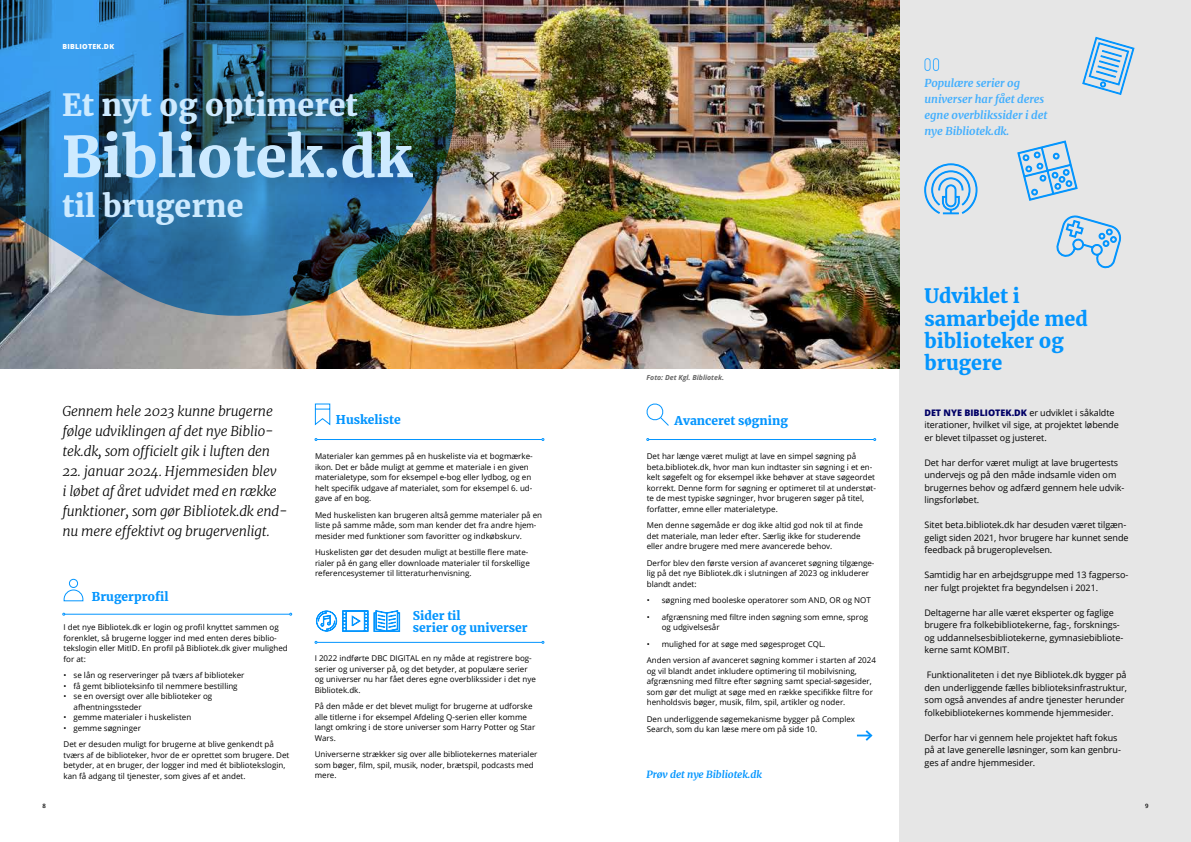
<style>
.page{position:relative;width:1191px;height:842px;background:#fff}
.page>*{position:absolute;margin:0;border:0;box-sizing:border-box;transform-origin:0 0}
.t1{font:900 56.1px "Merriweather";color:#cdeaff}
.t2{font:900 30.2px "Merriweather";color:#cdeaff}
.t3{font:900 19.6px/22.3px "Merriweather";color:#0495fe}
.t4{font:italic 300 13.5px/20px "Merriweather";letter-spacing:-.015em;color:#000;text-align:justify}
.t5{font:900 12px/12.5px "Merriweather";color:#0495fe}
.t6{font:italic 700 11px/16px "Merriweather";letter-spacing:-.005em;color:#43affe}
.t7{font:italic 700 10px "Merriweather";letter-spacing:-.005em;color:#0495fe}
.t8{font:9px/12.5px "Open Sans";letter-spacing:-.005em;color:#000}
.t9{font:8px/10.5px "Open Sans";color:#000}
.t10{font:italic 700 7px "Open Sans";color:#666}
.t11{font:800 7px "Open Sans";letter-spacing:.04em;color:#fff}
.t12{font:600 6px "Open Sans";color:#000}
.s1{font-weight:800;color:#010066}
</style>
<div class="page">
<div style="left:899px;top:0;width:292px;height:842px;background:#e6e6e6"></div>
<img style="left:0;top:0;width:899px;height:369px">
<img style="left:0;top:0;width:486px;height:346px">
<svg style="left:314px;top:403px;width:17px;height:23px"></svg>
<svg style="left:63px;top:578px;width:21px;height:24px"></svg>
<svg style="left:646px;top:403px;width:23px;height:23px"></svg>
<svg style="left:316px;top:610px;width:84px;height:22px"></svg>
<svg style="left:857px;top:730px;width:16px;height:11px"></svg>
<svg style="left:1082px;top:37px;width:52px;height:58px"></svg>
<svg style="left:924px;top:163px;width:53px;height:51px"></svg>
<svg style="left:1056px;top:215px;width:66px;height:54px"></svg>
<svg style="left:1017px;top:140px;width:60px;height:61px"></svg>
<svg style="left:924px;top:58px;width:15px;height:13px"></svg>
<hr style="left:317px;top:439px;width:225px;height:1px;background:#0495fe">
<hr style="left:317px;top:642px;width:225px;height:1px;background:#0495fe">
<hr style="left:649px;top:439px;width:224px;height:1px;background:#0495fe">
<hr style="left:65px;top:614px;width:225px;height:1px;background:#0495fe">
<p class="t11" style="left:62px;top:43px;width:53px">BIBLIOTEK.DK</p>
<h2 class="t2" style="left:62px;top:88px;width:297px">Et nyt og optimeret</h2>
<h1 class="t1" style="left:62px;top:125px;width:352px">Bibliotek.dk</h1>
<h2 class="t2" style="left:62px;top:189px;width:183px">til brugerne</h2>
<h3 class="t4" style="left:62px;top:402px;width:213px">Gennem hele 2023 kunne brugerne følge udviklingen af det nye Biblio&shy;tek.dk, som officielt gik i luften den</h3>
<h3 class="t4" style="left:62px;top:462px;width:227px;text-align:left">22. januar 2024. Hjemmesiden blev<br>i løbet af året udvidet med en række funktioner, som gør Bibliotek.dk end&shy;nu mere effektivt og brugervenligt.</h3>
<h3 class="t5" style="left:92px;top:590px;width:78px">Brugerprofil</h3>
<p class="t9" style="left:64px;top:622px;width:226px">I det nye Bibliotek.dk er login og profil knyttet sammen og forenklet, så brugerne logger ind med enten deres biblio&shy;tekslogin eller MitID. En profil på Bibliotek.dk giver mulighed for at:</p>
<p class="t9" style="left:64px;top:671px;width:182px">• se lån og reserveringer på tværs af biblioteker</p>
<p class="t9" style="left:64px;top:681px;width:176px">• få gemt biblioteksinfo til nemmere bestilling</p>
<p class="t9" style="left:74px;top:692px;width:140px;text-indent:-10px">• se en oversigt over alle biblioteker og afhentningssteder</p>
<p class="t9" style="left:64px;top:713px;width:129px">• gemme materialer i huskelisten</p>
<p class="t9" style="left:64px;top:720px;width:212px;line-height:16.5px">• gemme søgninger<br>Det er desuden muligt for brugerne at blive genkendt på</p>
<p class="t9" style="left:64px;top:750px;width:227px">tværs af de biblioteker, hvor de er oprettet som brugere. Det betyder, at en bruger, der logger ind med ét bibliotekslogin, kan få adgang til tjenester, som gives af et andet.</p>
<h3 class="t5" style="left:336px;top:414px;width:66px">Huskeliste</h3>
<p class="t9" style="left:315px;top:452px;width:219px">Materialer kan gemmes på en huskeliste via et bogmærke&shy;ikon. Det er både muligt at gemme et materiale i en given materialetype, som for eksempel e-bog eller lydbog, og en helt specifik udgave af materialet, som for eksempel 6. ud&shy;gave af en bog.</p>
<p class="t9" style="left:315px;top:510px;width:229px">Med huskelisten kan brugeren altså gemme materialer på en liste på samme måde, som man kender det fra andre hjem&shy;mesider med funktioner som favoritter og indkøbskurv.</p>
<p class="t9" style="left:315px;top:547px;width:216px">Huskelisten gør det desuden muligt at bestille flere mate&shy;rialer på én gang eller downloade materialer til forskellige referencesystemer til litteraturhenvisning.</p>
<h3 class="t5" style="left:413px;top:610px;width:116px">Sider til<br>serier og universer</h3>
<p class="t9" style="left:315px;top:654px;width:223px">I 2022 indførte DBC DIGITAL en ny måde at registrere bog&shy;serier og universer på, og det betyder, at populære serier og universer nu har fået deres egne overblikssider i det nye Bibliotek.dk.</p>
<p class="t9" style="left:315px;top:702px;width:222px">På den måde er det blevet muligt for brugerne at udforske alle titlerne i for eksempel Afdeling Q-serien eller komme langt omkring i de store universer som Harry Potter og Star Wars.</p>
<p class="t9" style="left:315px;top:750px;width:224px">Universerne strækker sig over alle bibliotekernes materialer som bøger, film, spil, musik, noder, brætspil, podcasts med mere.</p>
<h3 class="t6" style="left:924px;top:75px;width:124px">Populære serier og universer har fået deres egne overblikssider i det nye Bibliotek.dk.</h3>
<p class="t10" style="left:646px;top:374px;width:79px">Foto: Det Kgl. Bibliotek.</p>
<h3 class="t5" style="left:674px;top:415px;width:115px">Avanceret søgning</h3>
<p class="t9" style="left:647px;top:452px;width:231px">Det har længe været muligt at lave en simpel søgning på beta.bibliotek.dk, hvor man kun indtaster sin søgning i et en&shy;kelt søgefelt og for eksempel ikke behøver at stave søgeordet korrekt. Denne form for søgning er optimeret til at understøt&shy;te de mest typiske søgninger, hvor brugeren søger på titel, forfatter, emne eller materialetype.</p>
<p class="t9" style="left:647px;top:520px;width:218px">Men denne søgemåde er dog ikke altid god nok til at finde det materiale, man leder efter. Særlig ikke for studerende eller andre brugere med mere avancerede behov.</p>
<p class="t9" style="left:647px;top:558px;width:229px">Derfor blev den første version af avanceret søgning tilgænge&shy;lig på det nye Bibliotek.dk i slutningen af 2023 og inkluderer blandt andet:</p>
<p class="t9" style="left:647px;top:596px;width:225px">• søgning med booleske operatorer som AND, OR og NOT</p>
<p class="t9" style="left:662px;top:611px;width:208px;text-indent:-15px">• afgrænsning med filtre inden søgning som emne, sprog og udgivelsesår</p>
<p class="t9" style="left:647px;top:636px;width:231px;line-height:16.5px">• mulighed for at søge med søgesproget CQL.<br>Anden version af avanceret søgning kommer i starten af 2024</p>
<p class="t9" style="left:647px;top:666px;width:228px">og vil blandt andet inkludere optimering til mobilvisning, afgrænsning med filtre efter søgning samt special-søgesider, som gør det muligt at søge med en række specifikke filtre for henholdsvis bøger, musik, film, spil, artikler og noder.</p>
<p class="t9" style="left:647px;top:714px;width:210px">Den underliggende søgemekanisme bygger på Complex<br>Search, som du kan læse mere om på side 10.</p>
<p class="t7" style="left:646px;top:768px;width:117px">Prøv det nye Bibliotek.dk</p>
<h3 class="t3" style="left:924px;top:286px;width:165px">Udviklet i samarbejde med biblioteker og brugere</h3>
<p class="t8" style="left:924px;top:407px;width:196px"><span class="s1">DET NYE BIBLIOTEK.DK</span> er udviklet i såkaldte iterationer, hvilket vil sige, at projektet løbende er blevet tilpasset og justeret.</p>
<p class="t8" style="left:924px;top:457px;width:202px">Det har derfor været muligt at lave brugertests undervejs og på den måde indsamle viden om brugernes behov og adfærd gennem hele udvik&shy;lingsforløbet.</p>
<p class="t8" style="left:924px;top:519px;width:206px">Sitet beta.bibliotek.dk har desuden været tilgæn&shy;geligt siden 2021, hvor brugere har kunnet sende feedback på brugeroplevelsen.</p>
<p class="t8" style="left:924px;top:569px;width:205px">Samtidig har en arbejdsgruppe med 13 fagperso&shy;ner fulgt projektet fra begyndelsen i 2021.</p>
<p class="t8" style="left:924px;top:607px;width:200px">Deltagerne har alle været eksperter og faglige brugere fra folkebibliotekerne, fag-, forsknings&shy;og uddannelsesbibliotekerne, gymnasiebibliote&shy;kerne samt KOMBIT.</p>
<p class="t8" style="left:924px;top:669px;width:204px">Funktionaliteten i det nye Bibliotek.dk bygger på den underliggende fælles biblioteksinfrastruktur, som også anvendes af andre tjenester herunder folkebibliotekernes kommende hjemmesider.</p>
<p class="t8" style="left:924px;top:732px;width:198px">Derfor har vi gennem hele projektet haft fokus på at lave generelle løsninger, som kan genbru&shy;ges af andre hjemmesider.</p>
<p class="t12" style="left:43px;top:802px;width:5px">8</p>
<p class="t12" style="left:1145px;top:802px;width:5px">9</p>
</div>
